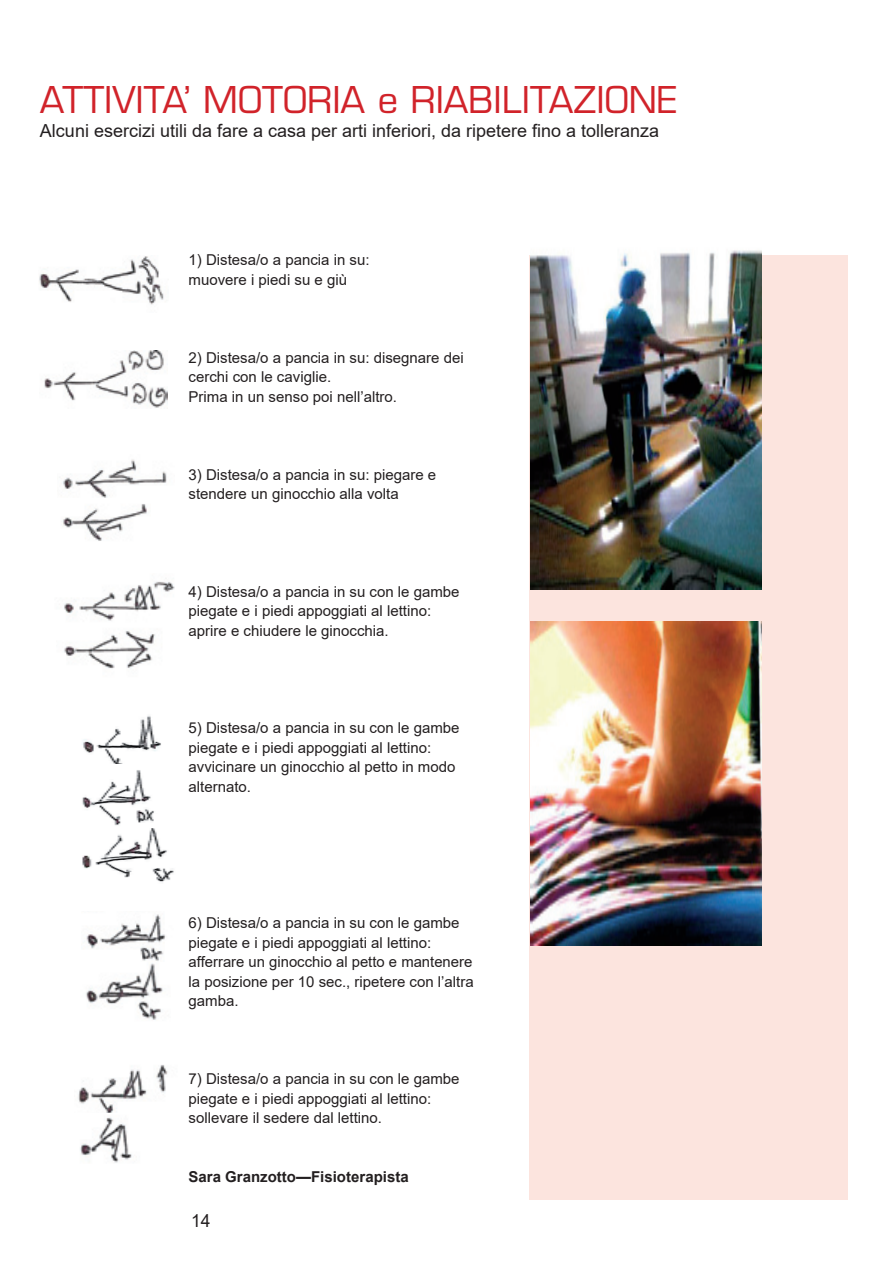
<style>
.page{position:relative;width:893px;height:1263px;background:#fff}
.page>*{position:absolute;margin:0;border:0;box-sizing:border-box;transform-origin:0 0}
.t1{font:36px "Eurostile LT Std";color:#d1232a}
.t2{font:18px "Arial";color:#231f20}
.t3{font:15px/19.5px "Arial";color:#231f20}
.t4{font:700 15px "Arial";color:#231f20}
</style>
<div class="page">
<div style="left:529px;top:255px;width:319px;height:945px;background:#fce4de"></div>
<img style="left:39px;top:256px;width:125px;height:49px">
<img style="left:44px;top:351px;width:123px;height:57px">
<img style="left:530px;top:622px;width:232px;height:323px">
<img style="left:530px;top:250px;width:231px;height:340px">
<img style="left:78px;top:1065px;width:90px;height:48px">
<img style="left:80px;top:1117px;width:52px;height:46px">
<img style="left:86px;top:914px;width:80px;height:47px">
<img style="left:86px;top:963px;width:77px;height:57px">
<img style="left:63px;top:459px;width:104px;height:39px">
<img style="left:62px;top:504px;width:85px;height:37px">
<img style="left:64px;top:581px;width:111px;height:40px">
<img style="left:64px;top:631px;width:91px;height:38px">
<img style="left:82px;top:716px;width:79px;height:48px">
<img style="left:82px;top:770px;width:72px;height:56px">
<img style="left:82px;top:828px;width:92px;height:54px">
<p class="t1" style="left:40px;top:78px;width:639px">ATTIVITA’ MOTORIA e RIABILITAZIONE</p>
<p class="t2" style="left:40px;top:118px;width:621px">Alcuni esercizi utili da fare a casa per arti inferiori, da ripetere fino a tolleranza</p>
<p class="t3" style="left:189px;top:250px;width:182px">1) Distesa/o a pancia in su: muovere i piedi su e giù</p>
<p class="t3" style="left:189px;top:348px;width:277px">2) Distesa/o a pancia in su: disegnare dei cerchi con le caviglie.<br>Prima in un senso poi nell’altro.</p>
<p class="t3" style="left:189px;top:465px;width:249px">3) Distesa/o a pancia in su: piegare e stendere un ginocchio alla volta</p>
<p class="t3" style="left:189px;top:582px;width:272px">4) Distesa/o a pancia in su con le gambe piegate e i piedi appoggiati al lettino: aprire e chiudere le ginocchia.</p>
<p class="t3" style="left:189px;top:718px;width:272px">5) Distesa/o a pancia in su con le gambe piegate e i piedi appoggiati al lettino: avvicinare un ginocchio al petto in modo alternato.</p>
<p class="t3" style="left:189px;top:913px;width:287px">6) Distesa/o a pancia in su con le gambe piegate e i piedi appoggiati al lettino: afferrare un ginocchio al petto e mantenere la posizione per 10 sec., ripetere con l’altra gamba.</p>
<p class="t3" style="left:189px;top:1069px;width:272px">7) Distesa/o a pancia in su con le gambe piegate e i piedi appoggiati al lettino: sollevare il sedere dal lettino.</p>
<p class="t4" style="left:189px;top:1166px;width:222px">Sara Granzotto—Fisioterapista</p>
<p class="t2" style="left:191px;top:1208px;width:21px">14</p>
</div>
